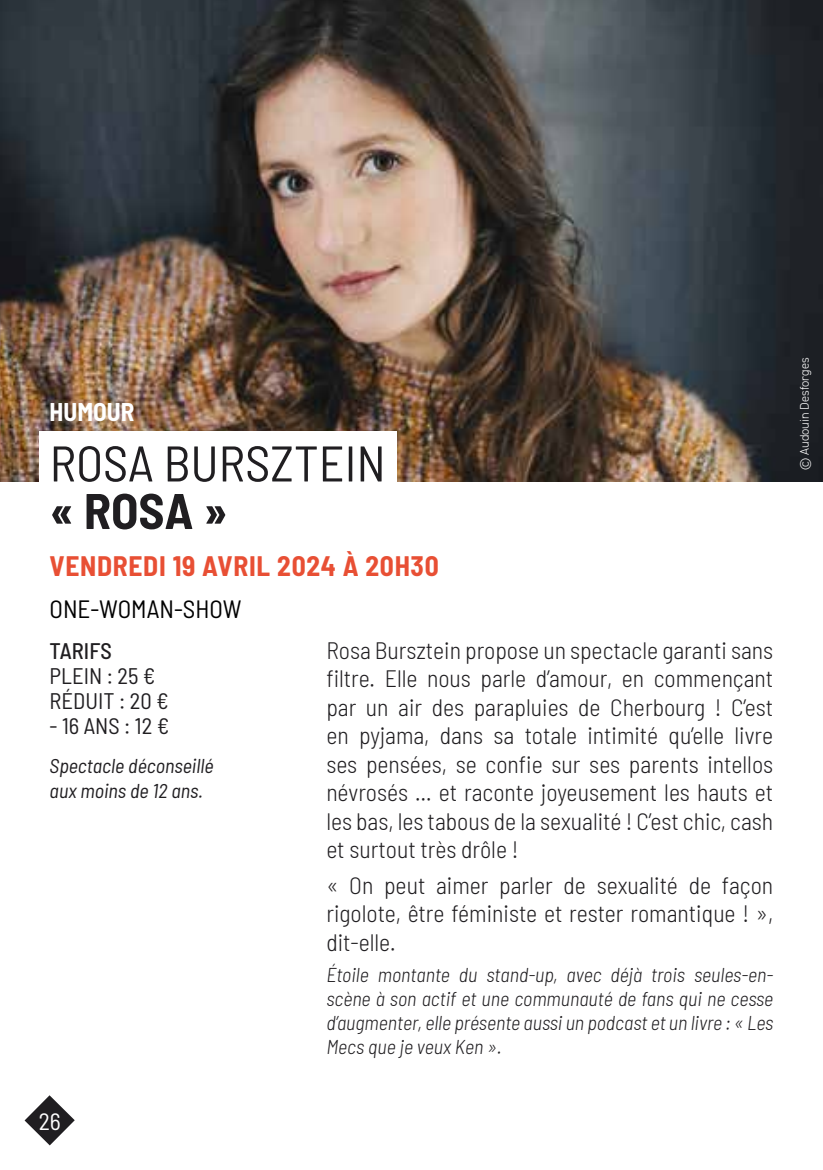
<style>
.page{position:relative;width:823px;height:1170px;background:#fff}
.page>*{position:absolute;margin:0;border:0;box-sizing:border-box;transform-origin:0 0}
.t1{font:semi-condensed 50px "Barlow";color:#201e21}
.t2{font:700 semi-condensed 50px "Barlow";color:#201e21}
.t3{font:700 semi-condensed 27.5px "Barlow";letter-spacing:.025em;color:#e84f34}
.t4{font:semi-condensed 25px "Barlow";color:#000}
.t5{font:700 semi-condensed 25px "Barlow";color:#fff}
.t6{font:300 semi-condensed 23.75px/28.5px "Barlow";color:#201e21;text-align:justify}
.t7{font:semi-condensed 23.75px "Barlow";color:#fff}
.t8{font:semi-condensed 22.5px/25px "Barlow";color:#201e21}
.t9{font:500 semi-condensed 22.5px "Barlow";color:#201e21}
.t10{font:italic 300 semi-condensed 20px/24px "Barlow";color:#201e21;text-align:justify}
.t11{font:italic semi-condensed 20px/25px "Barlow";color:#201e21}
.t12{font:300 12.5px "DIN2014";color:#fff}
</style>
<div class="page">
<img style="left:0;top:0;width:822px;height:481px">
<div style="left:39px;top:431px;width:357px;height:60px;background:#fff"></div>
<svg style="left:25px;top:1095px;width:50px;height:50px"></svg>
<p class="t5" style="left:50px;top:394px;width:86px">HUMOUR</p>
<h1 class="t1" style="left:50px;top:427px;width:337px">ROSA BURSZTEIN</h1>
<h1 class="t2" style="left:50px;top:474px;width:179px">« ROSA »</h1>
<p class="t3" style="left:50px;top:546px;width:390px">VENDREDI 19 AVRIL 2024 À 20H30</p>
<p class="t4" style="left:50px;top:591px;width:193px">ONE-WOMAN-SHOW</p>
<p class="t9" style="left:50px;top:634px;width:64px">TARIFS</p>
<p class="t8" style="left:50px;top:661px;width:121px">PLEIN : 25 €<br>RÉDUIT : 20 €</p>
<p class="t8" style="left:50px;top:711px;width:121px">- 16 ANS : 12 €</p>
<p class="t11" style="left:50px;top:752px;width:165px">Spectacle déconseillé aux moins de 12 ans.</p>
<p class="t6" style="left:326px;top:634px;width:448px">Rosa Bursztein propose un spectacle garanti sans filtre. Elle nous parle d’amour, en commençant par un air des parapluies de Cherbourg ! C’est en pyjama, dans sa totale intimité qu’elle livre ses pensées, se confie sur ses parents intellos névrosés … et raconte joyeusement les hauts et les bas, les tabous de la sexualité ! C’est chic, cash et surtout très drôle !</p>
<p class="t6" style="left:326px;top:869px;width:448px">« On peut aimer parler de sexualité de façon rigolote, être féministe et rester romantique ! », dit-elle.</p>
<p class="t10" style="left:326px;top:961px;width:448px">Étoile montante du stand-up, avec déjà trois seules-en&shy;scène à son actif et une communauté de fans qui ne cesse d’augmenter, elle présente aussi un podcast et un livre : « Les Mecs que je veux Ken ».</p>
<p class="t7" style="left:39px;top:1104px;width:24px">26</p>
<p class="t12" style="left:796px;top:470px;width:114px;rotate:-90deg">© Audouin Desforges</p>
</div>
